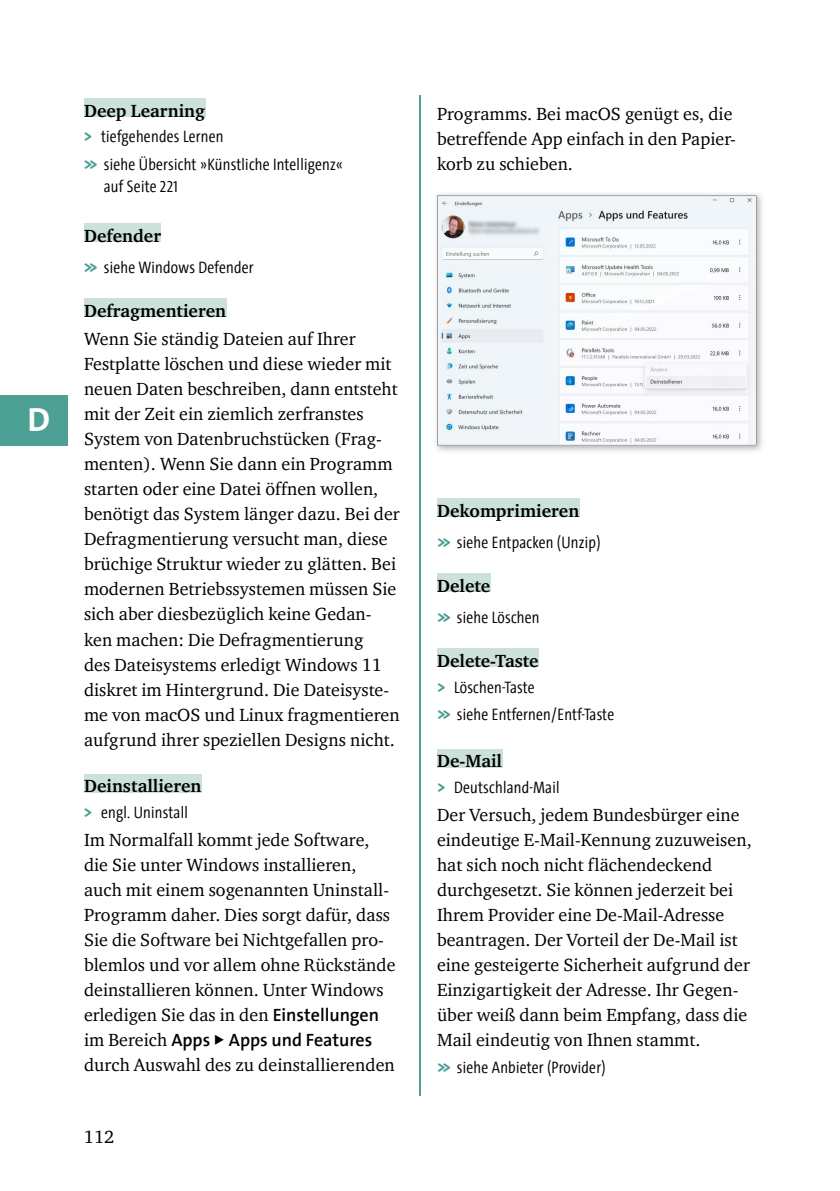
<style>
.page{position:relative;width:840px;height:1191px;background:#fff}
.page>*{position:absolute;margin:0;border:0;box-sizing:border-box;transform-origin:0 0}
.t1{font:700 34px "The Sans Os F";color:#fff}
.t2{font:18px/25px "Charter ITC Std";color:#000}
.t3{font:700 18px "Charter ITC Std";color:#000}
.t4{font:600 18px "The Sans Os F";color:#000}
.t5{font:300 16.8px/27.6px "The Sans Cd LF4";letter-spacing:.015em;color:#000}
.s1{font-family:"Galileo Callout TS 2";font-weight:400;font-size:10px;color:#4ca094}
.s2{font-family:"The Sans Os F";font-weight:600}
.s3{font-family:"Charter ITC Std";font-weight:400}
</style>
<div class="page">
<hr style="left:419px;top:95px;width:1px;height:1000px;background:#4ca094">
<div style="left:0;top:395px;width:67px;height:50px;background:#4ca094"></div>
<div style="left:84px;top:99px;width:121px;height:18px;background:#cce1dc"></div>
<div style="left:84px;top:224px;width:77px;height:18px;background:#cce1dc"></div>
<div style="left:84px;top:299px;width:142px;height:18px;background:#cce1dc"></div>
<div style="left:84px;top:774px;width:117px;height:18px;background:#cce1dc"></div>
<img style="left:436px;top:193px;width:326px;height:258px">
<svg style="left:437px;top:195px;width:319px;height:250px;fill:#f0f5f9"></svg>
<div style="left:437px;top:499px;width:142px;height:18px;background:#cce1dc"></div>
<div style="left:437px;top:574px;width:53px;height:18px;background:#cce1dc"></div>
<div style="left:437px;top:649px;width:101px;height:18px;background:#cce1dc"></div>
<div style="left:437px;top:749px;width:65px;height:18px;background:#cce1dc"></div>
<h1 class="t1" style="left:27px;top:398px;width:24px">D</h1>
<p class="t3" style="left:84px;top:99px;width:123px">Deep Learning</p>
<p class="t5" style="left:84px;top:122px;width:261px"><span class="s1">&gt;</span> tiefgehendes Lernen<br><span class="s1">?</span> siehe Übersicht »Künstliche Intelligenz«</p>
<p class="t5" style="left:104px;top:172px;width:76px">auf Seite 221</p>
<p class="t3" style="left:84px;top:224px;width:78px">Defender</p>
<p class="t5" style="left:84px;top:253px;width:171px"><span class="s1">?</span> siehe Windows Defender</p>
<p class="t3" style="left:84px;top:299px;width:143px">Defragmentieren</p>
<p class="t2" style="left:84px;top:326px;width:317px">Wenn Sie ständig Dateien auf Ihrer Festplatte löschen und diese wieder mit neuen Daten beschreiben, dann entsteht mit der Zeit ein ziemlich zerfranstes System von Datenbruchstücken (Frag&shy;menten). Wenn Sie dann ein Programm starten oder eine Datei öffnen wollen, benötigt das System länger dazu. Bei der Defragmentierung versucht man, diese brüchige Struktur wieder zu glätten. Bei modernen Betriebssystemen müssen Sie sich aber diesbezüglich keine Gedan&shy;ken machen: Die Defragmentierung<br>des Dateisystems erledigt Windows 11 diskret im Hintergrund. Die Dateisyste&shy;me von macOS und Linux fragmentieren aufgrund ihrer speziellen Designs nicht.</p>
<p class="t3" style="left:84px;top:774px;width:119px">Deinstallieren</p>
<p class="t5" style="left:84px;top:797px;width:105px"><span class="s1">&gt;</span> engl. Uninstall</p>
<p class="t2" style="left:84px;top:826px;width:313px">Im Normalfall kommt jede Software, die Sie unter Windows installieren, auch mit einem sogenannten Uninstall-Programm daher. Dies sorgt dafür, dass Sie die Software bei Nichtgefallen pro&shy;blemlos und vor allem ohne Rückstände deinstallieren können. Unter Windows erledigen Sie das in den <span class="s2">Einstellungen</span></p>
<p class="t4" style="left:84px;top:1028px;width:289px"><span class="s3">im Bereich</span> Apps ◆ Apps und Features</p>
<p class="t2" style="left:84px;top:1051px;width:312px">durch Auswahl des zu deinstallierenden</p>
<p class="t2" style="left:84px;top:1124px;width:32px">112</p>
<p class="t2" style="left:437px;top:101px;width:300px">Programms. Bei macOS genügt es, die betreffende App einfach in den Papier&shy;korb zu schieben.</p>
<p class="t3" style="left:437px;top:499px;width:144px">Dekomprimieren</p>
<p class="t5" style="left:437px;top:528px;width:165px"><span class="s1">?</span> siehe Entpacken (Unzip)</p>
<p class="t3" style="left:437px;top:574px;width:55px">Delete</p>
<p class="t5" style="left:437px;top:603px;width:104px"><span class="s1">?</span> siehe Löschen</p>
<p class="t3" style="left:437px;top:649px;width:103px">Delete-Taste</p>
<p class="t5" style="left:437px;top:672px;width:178px"><span class="s1">&gt;</span> Löschen-Taste<br><span class="s1">?</span> siehe Entfernen/Entf-Taste</p>
<p class="t3" style="left:437px;top:749px;width:67px">De-Mail</p>
<p class="t5" style="left:437px;top:772px;width:124px"><span class="s1">&gt;</span> Deutschland-Mail</p>
<p class="t2" style="left:437px;top:801px;width:316px">Der Versuch, jedem Bundesbürger eine eindeutige E-Mail-Kennung zuzuweisen, hat sich noch nicht flächendeckend durchgesetzt. Sie können jederzeit bei Ihrem Provider eine De-Mail-Adresse beantragen. Der Vorteil der De-Mail ist eine gesteigerte Sicherheit aufgrund der Einzigartigkeit der Adresse. Ihr Gegen&shy;über weiß dann beim Empfang, dass die Mail eindeutig von Ihnen stammt.</p>
<p class="t5" style="left:437px;top:1053px;width:170px"><span class="s1">?</span> siehe Anbieter (Provider)</p>
</div>
